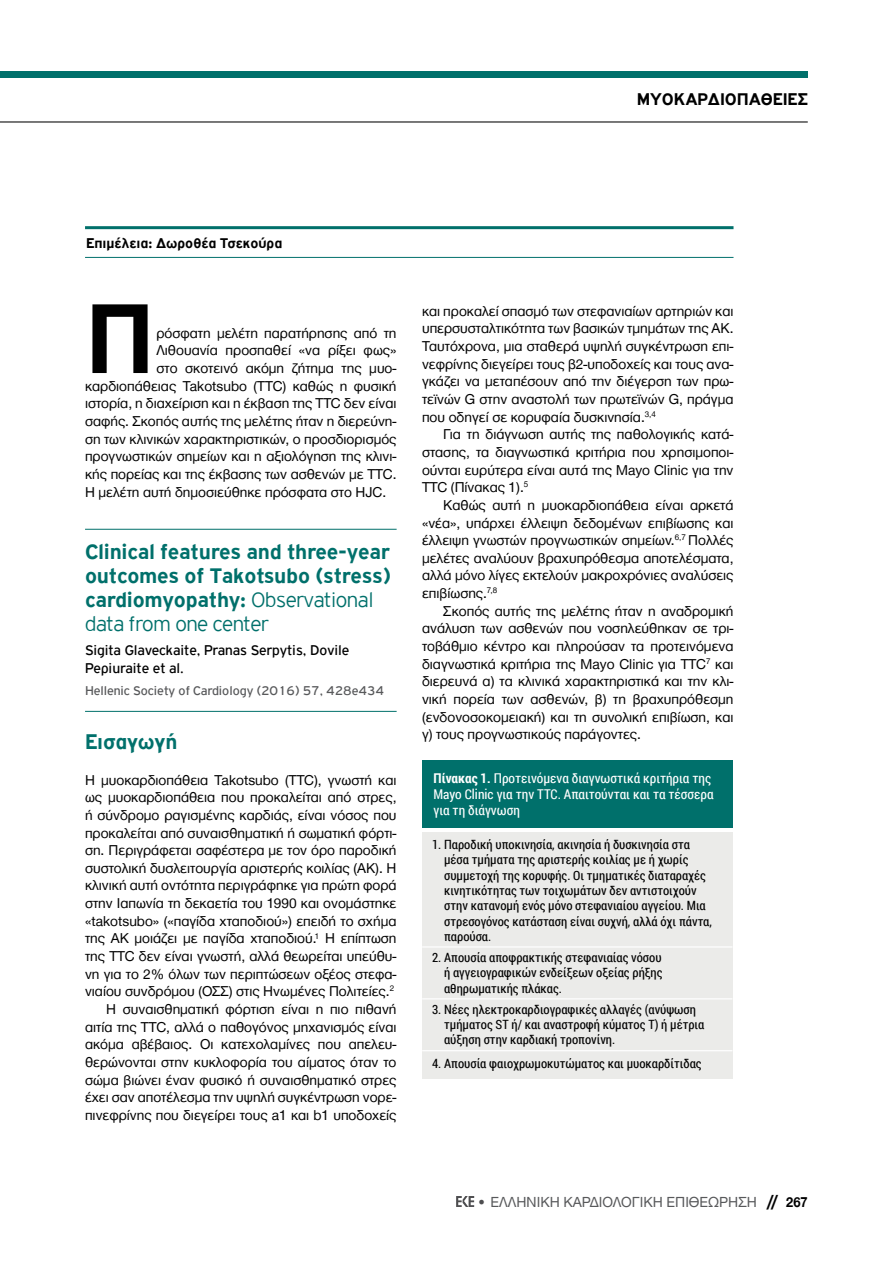
<style>
.page{position:relative;width:893px;height:1263px;background:#fff}
.page>*{position:absolute;margin:0;border:0;box-sizing:border-box;transform-origin:0 0}
.t1{font:700 105.45px "PF Highway Gothic";color:#000}
.t2{font:700 22.5px/24px "PF Highway Gothic";letter-spacing:-.01em;color:#00706b}
.t3{font:700 18px "PF Highway Gothic";color:#000}
.t4{font:15px/18px "PF Highway Gothic";color:#000}
.t5{font:15px "Helvetica Neue Greek";color:#58595b}
.t6{font:700 15px "PF Highway Gothic";color:#000}
.t7{font:14.7px/17.7px "Helvetica Neue Greek";color:#000;text-align:justify}
.t8{font:13.5px/16.2px "Roboto Condensed";color:#fff}
.t9{font:13.5px "PF Highway Gothic";color:#58595b}
.t10{font:12.75px/15.3px "Roboto Condensed";color:#000}
.s1{font-weight:300}
.s2{font-weight:700}
.s3{color:#4d4d4f}
.s4{font-family:"Futura TGR";font-weight:700;font-size:16.5px;color:#000}
.s5{font-weight:700;color:#000}
</style>
<div class="page">
<svg style="left:456px;top:1196px;width:18px;height:11px"></svg>
<div style="left:422px;top:832px;width:311px;height:246px;background:#ebebe9"></div>
<div style="left:422px;top:760px;width:311px;height:67px;background:#00706b"></div>
<hr style="left:422px;top:1050px;width:310px;height:1px;background:#fff">
<hr style="left:422px;top:946px;width:310px;height:1px;background:#fff">
<hr style="left:422px;top:998px;width:310px;height:1px;background:#fff">
<div style="left:0;top:72px;width:808px;height:6px;background:#00706b"></div>
<hr style="left:0;top:121px;width:808px;height:1px;background:#000">
<hr style="left:85px;top:257px;width:648px;height:1px;background:#00706b">
<hr style="left:85px;top:226px;width:648px;height:3px;background:#00706b">
<hr style="left:85px;top:529px;width:312px;height:1px;background:#00706b">
<hr style="left:85px;top:711px;width:312px;height:1px;background:#00706b">
<p class="t3" style="left:637px;top:90px;width:173px">Μυοκαρδιοπάθειες</p>
<p class="t6" style="left:86px;top:235px;width:198px">Επιμέλεια: Δωροθέα Τσεκούρα</p>
<h1 class="t1" style="left:85px;top:281px;width:70px">Π</h1>
<p class="t7" style="left:156px;top:324px;width:242px">ρόσφατη μελέτη παρατήρησης από τη</p>
<p class="t7" style="left:156px;top:342px;width:242px">Λιθουανία προσπαθεί «να ρίξει φως»</p>
<p class="t7" style="left:156px;top:359px;width:242px">στο σκοτεινό ακόμη ζήτημα της μυο-</p>
<p class="t7" style="left:85px;top:377px;width:313px">καρδιοπάθειας Takotsubo (TTC) καθώς η φυσική</p>
<p class="t7" style="left:85px;top:395px;width:313px">ιστορία, η διαχείριση και η έκβαση της TTC δεν είναι</p>
<p class="t7" style="left:85px;top:412px;width:313px">σαφής. Σκοπός αυτής της μελέτης ήταν η διερεύνη-</p>
<p class="t7" style="left:85px;top:430px;width:313px">ση των κλινικών χαρακτηριστικών, ο προσδιορισμός</p>
<p class="t7" style="left:85px;top:447px;width:313px">προγνωστικών σημείων και η αξιολόγηση της κλινι-</p>
<p class="t7" style="left:85px;top:465px;width:313px">κής πορείας και της έκβασης των ασθενών με TTC.</p>
<p class="t7" style="left:85px;top:483px;width:303px">Η μελέτη αυτή δημοσιεύθηκε πρόσφατα στο HJC.</p>
<h2 class="t2" style="left:85px;top:539px;width:307px">Clinical features and three-year outcomes of Takotsubo (stress) cardiomyopathy: <span class="s1">Observational data from one center</span></h2>
<p class="t4" style="left:85px;top:641px;width:266px">Sigita Glaveckaite, Pranas Serpytis, Dovile<br>Peρiuraite et al.</p>
<p class="t9" style="left:85px;top:684px;width:301px">Hellenic Society of Cardiology (2016) 57, 428e434</p>
<h2 class="t2" style="left:85px;top:730px;width:94px">Εισαγωγή</h2>
<p class="t7" style="left:85px;top:771px;width:313px;text-align:right">Η μυοκαρδιοπάθεια Takotsubo (TTC), γνωστή και ως μυοκαρδιοπάθεια που προκαλείται από στρες, ή σύνδρομο ραγισμένης καρδιάς, είναι νόσος που προκαλείται από συναισθηματική ή σωματική φόρτι&shy;ση. Περιγράφεται σαφέστερα με τον όρο παροδική συστολική δυσλειτουργία αριστερής κοιλίας (ΑΚ). Η κλινική αυτή οντότητα περιγράφηκε για πρώτη φορά στην Ιαπωνία τη δεκαετία του 1990 και ονομάστηκε «takotsubo» («παγίδα χταποδιού») επειδή το σχήμα της ΑΚ μοιάζει με παγίδα χταποδιού.<sup>1</sup> Η επίπτωση της TTC δεν είναι γνωστή, αλλά θεωρείται υπεύθυ&shy;νη για το 2% όλων των περιπτώσεων οξέος στεφα&shy;νιαίου συνδρόμου (ΟΣΣ) στις Ηνωμένες Πολιτείες.<sup>2<br></sup>Η συναισθηματική φόρτιση είναι η πιο πιθανή αιτία της TTC, αλλά ο παθογόνος μηχανισμός είναι ακόμα αβέβαιος. Οι κατεχολαμίνες που απελευ&shy;θερώνονται στην κυκλοφορία του αίματος όταν το σώμα βιώνει έναν φυσικό ή συναισθηματικό στρες έχει σαν αποτέλεσμα την υψηλή συγκέντρωση νορε&shy;πινεφρίνης που διεγείρει τους a1 και b1 υποδοχείς</p>
<p class="t7" style="left:422px;top:302px;width:313px">και προκαλεί σπασμό των στεφανιαίων αρτηριών και υπερσυσταλτικότητα των βασικών τμημάτων της ΑΚ.<br>Ταυτόχρονα, μια σταθερά υψηλή συγκέντρωση επι&shy;νεφρίνης διεγείρει τους β2-υποδοχείς και τους ανα&shy;γκάζει να μεταπέσουν από την διέγερση των πρω&shy;τεϊνών G στην αναστολή των πρωτεϊνών G, πράγμα που οδηγεί σε κορυφαία δυσκινησία.<sup>3,4</sup></p>
<p class="t7" style="left:422px;top:426px;width:313px;text-indent:21px">Για τη διάγνωση αυτής της παθολογικής κατά&shy;στασης, τα διαγνωστικά κριτήρια που χρησιμοποι&shy;ούνται ευρύτερα είναι αυτά της Mayo Clinic για την TTC (Πίνακας 1).<sup>5</sup></p>
<p class="t7" style="left:422px;top:496px;width:313px;text-indent:21px">Καθώς αυτή η μυοκαρδιοπάθεια είναι αρκετά «νέα», υπάρχει έλλειψη δεδομένων επιβίωσης και έλλειψη γνωστών προγνωστικών σημείων.<sup>6,7</sup> Πολλές μελέτες αναλύουν βραχυπρόθεσμα αποτελέσματα, αλλά μόνο λίγες εκτελούν μακροχρόνιες αναλύσεις επιβίωσης.<sup>7,8</sup></p>
<p class="t7" style="left:422px;top:602px;width:313px;text-indent:21px">Σκοπός αυτής της μελέτης ήταν η αναδρομική ανάλυση των ασθενών που νοσηλεύθηκαν σε τρι&shy;τοβάθμιο κέντρο και πληρούσαν τα προτεινόμενα διαγνωστικά κριτήρια της Mayo Clinic για TTC<sup>7</sup> και διερευνά α) τα κλινικά χαρακτηριστικά και την κλι&shy;νική πορεία των ασθενών, β) τη βραχυπρόθεσμη (ενδονοσοκομειακή) και τη συνολική επιβίωση, και γ) τους προγνωστικούς παράγοντες.</p>
<p class="t8" style="left:433px;top:770px;width:282px"><span class="s2">Πίνακας 1.</span> Προτεινόμενα διαγνωστικά κριτήρια της<br>Mayo Clinic για την TTC. Απαιτούνται και τα τέσσερα για τη διάγνωση</p>
<p class="t10" style="left:444px;top:836px;width:269px;text-indent:-12px">1. Παροδική υποκινησία, ακινησία ή δυσκινησία στα μέσα τμήματα της αριστερής κοιλίας με ή χωρίς συμμετοχή της κορυφής. Οι τμηματικές διαταραχές κινητικότητας των τοιχωμάτων δεν αντιστοιχούν στην κατανομή ενός μόνο στεφανιαίου αγγείου. Μια στρεσογόνος κατάσταση είναι συχνή, αλλά όχι πάντα, παρούσα.</p>
<p class="t10" style="left:444px;top:949px;width:220px;text-align:justify;text-indent:-12px">2. Απουσία αποφρακτικής στεφανιαίας νόσου ή αγγειογραφικών ενδείξεων οξείας ρήξης αθηρωματικής πλάκας.</p>
<p class="t10" style="left:444px;top:1001px;width:262px;text-indent:-12px">3. Νέες ηλεκτροκαρδιογραφικές αλλαγές (ανύψωση τμήματος ST ή/ και αναστροφή κύματος Τ) ή μέτρια αύξηση στην καρδιακή τροπονίνη.</p>
<p class="t10" style="left:432px;top:1055px;width:271px">4. Απουσία φαιοχρωμοκυτώματος και μυοκαρδίτιδας</p>
<p class="t5" style="left:477px;top:1194px;width:332px"><span class="s3">•</span> EΛΛΗΝΙΚΗ ΚΑΡΔΙΟΛΟΓΙΚΗ ΕΠΙΘΕΩΡΗΣΗ <span class="s4">//</span> <span class="s5">267</span></p>
</div>
